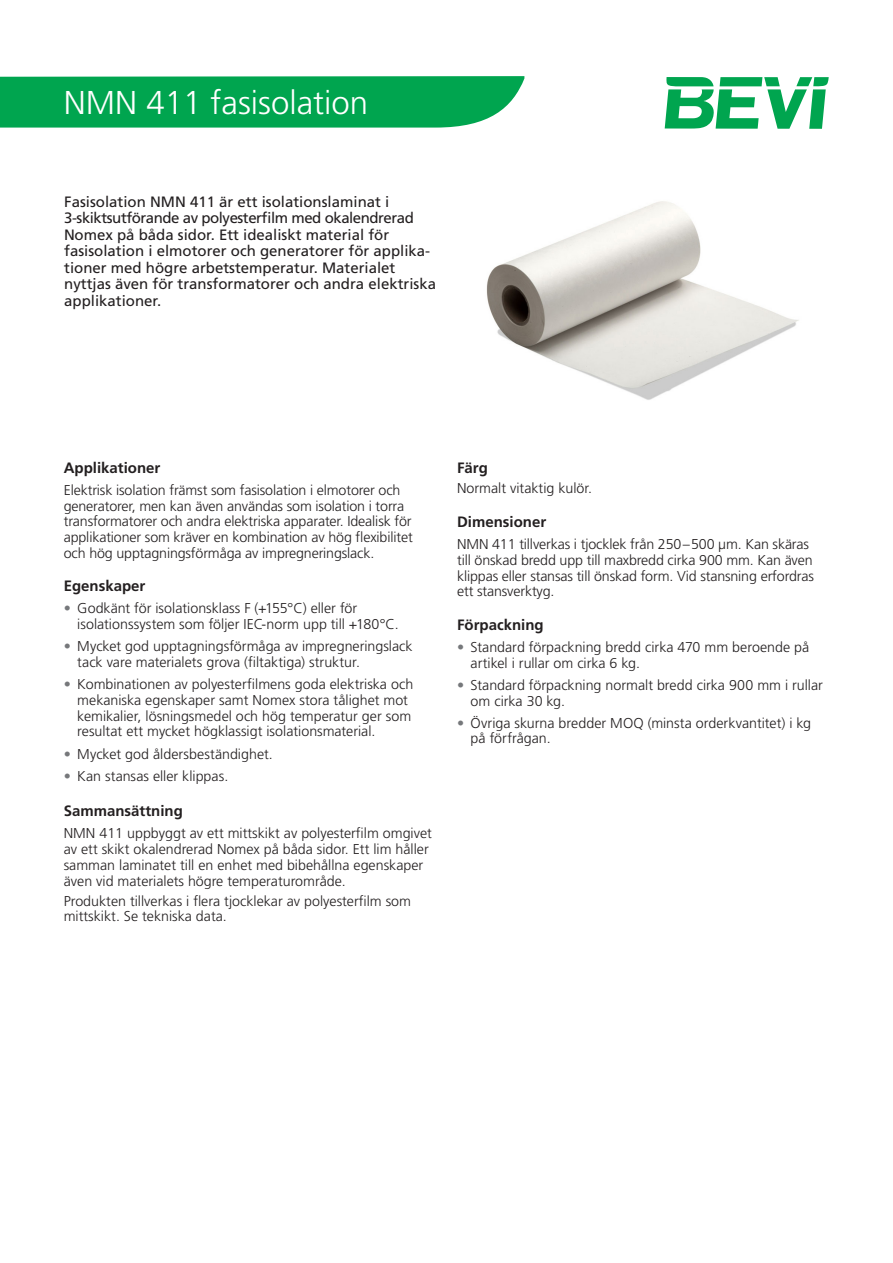
<style>
.page{position:relative;width:893px;height:1263px;background:#fff}
.page>*{position:absolute;margin:0;border:0;box-sizing:border-box;transform-origin:0 0}
.G2_Heading_1_vit_SV{font:300 33px "Frutiger LT Pro";color:#fff}
.G2_Ingress_SV{font:15px/16.5px "Frutiger LT Pro";color:#231f20}
.G2_Heading_3_svart_S{font:700 15px "Frutiger LT Pro";color:#231f20}
.G2_Heading_3_svart_E{font:700 15px "Frutiger LT Pro";color:#231f20}
.G2_Bodytext_SV{font:700 15px "Frutiger LT Pro";color:#231f20}
.G2_Bodytext_SV-2{font:300 14.25px/15.8px "Frutiger LT Pro";color:#231f20}
.s1{color:#76787b}
</style>
<div class="page">
<svg style="left:0;top:76px;width:524px;height:52px;background:#0da958"></svg>
<svg style="left:664px;top:77px;width:165px;height:52px"></svg>
<img style="left:486px;top:201px;width:313px;height:199px">
<p class="G2_Heading_1_vit_SV" style="left:64px;top:84px;width:306px">NMN 411 fasisolation</p>
<p class="G2_Ingress_SV" style="left:64px;top:193px;width:373px">Fasisolation NMN 411 är ett isolationslaminat i 3-skiktsutförande av polyesterfilm med okalendrerad Nomex på båda sidor. Ett idealiskt material för fasisolation i elmotorer och generatorer för applika&shy;tioner med högre arbetstemperatur. Materialet nyttjas även för transformatorer och andra elektriska applikationer.</p>
<p class="G2_Heading_3_svart_S" style="left:64px;top:458px;width:98px">Applikationer</p>
<p class="G2_Bodytext_SV-2" style="left:64px;top:482px;width:350px">Elektrisk isolation främst som fasisolation i elmotorer och generatorer, men kan även användas som isolation i torra transformatorer och andra elektriska apparater. Idealisk för applikationer som kräver en kombination av hög flexibilitet och hög upptagningsförmåga av impregneringslack.</p>
<p class="G2_Heading_3_svart_S" style="left:64px;top:577px;width:83px">Egenskaper</p>
<p class="G2_Bodytext_SV-2" style="left:77px;top:601px;width:323px;text-indent:-14px"><span class="s1">•</span> Godkänt för isolationsklass F (+155°C) eller för isolationssystem som följer IEC-norm upp till +180°C.</p>
<p class="G2_Bodytext_SV-2" style="left:77px;top:639px;width:337px;text-indent:-14px"><span class="s1">•</span> Mycket god upptagningsförmåga av impregneringslack tack vare materialets grova (filtaktiga) struktur.</p>
<p class="G2_Bodytext_SV-2" style="left:77px;top:676px;width:337px;text-indent:-14px"><span class="s1">•</span> Kombinationen av polyesterfilmens goda elektriska och mekaniska egenskaper samt Nomex stora tålighet mot kemikalier, lösningsmedel och hög temperatur ger som resultat ett mycket högklassigt isolationsmaterial.</p>
<p class="G2_Bodytext_SV-2" style="left:64px;top:746px;width:211px"><span class="s1">•</span> Mycket god åldersbeständighet.</p>
<p class="G2_Bodytext_SV-2" style="left:64px;top:768px;width:166px"><span class="s1">•</span> Kan stansas eller klippas.</p>
<p class="G2_Heading_3_svart_S" style="left:64px;top:802px;width:121px">Sammansättning</p>
<p class="G2_Bodytext_SV-2" style="left:64px;top:826px;width:370px">NMN 411 uppbyggt av ett mittskikt av polyesterfilm omgivet av ett skikt okalendrerad Nomex på båda sidor. Ett lim håller samman laminatet till en enhet med bibehållna egenskaper även vid materialets högre temperaturområde.</p>
<p class="G2_Bodytext_SV-2" style="left:64px;top:893px;width:349px">Produkten tillverkas i flera tjocklekar av polyesterfilm som mittskikt. Se tekniska data.</p>
<p class="G2_Bodytext_SV" style="left:457px;top:458px;width:32px">Färg</p>
<p class="G2_Bodytext_SV-2" style="left:457px;top:481px;width:136px">Normalt vitaktig kulör.</p>
<p class="G2_Heading_3_svart_E" style="left:457px;top:513px;width:91px">Dimensioner</p>
<p class="G2_Bodytext_SV-2" style="left:457px;top:536px;width:358px">NMN 411 tillverkas i tjocklek från 250–500 μm. Kan skäras till önskad bredd upp till maxbredd cirka 900 mm. Kan även klippas eller stansas till önskad form. Vid stansning erfordras ett stansverktyg.</p>
<p class="G2_Heading_3_svart_E" style="left:457px;top:616px;width:88px">Förpackning</p>
<p class="G2_Bodytext_SV-2" style="left:471px;top:639px;width:340px;text-indent:-14px"><span class="s1">•</span> Standard förpackning bredd cirka 470 mm beroende på artikel i rullar om cirka 6 kg.</p>
<p class="G2_Bodytext_SV-2" style="left:471px;top:677px;width:354px;text-indent:-14px"><span class="s1">•</span> Standard förpackning normalt bredd cirka 900 mm i rullar om cirka 30 kg.</p>
<p class="G2_Bodytext_SV-2" style="left:471px;top:715px;width:342px;text-indent:-14px"><span class="s1">•</span> Övriga skurna bredder MOQ (minsta orderkvantitet) i kg på förfrågan.</p>
</div>
